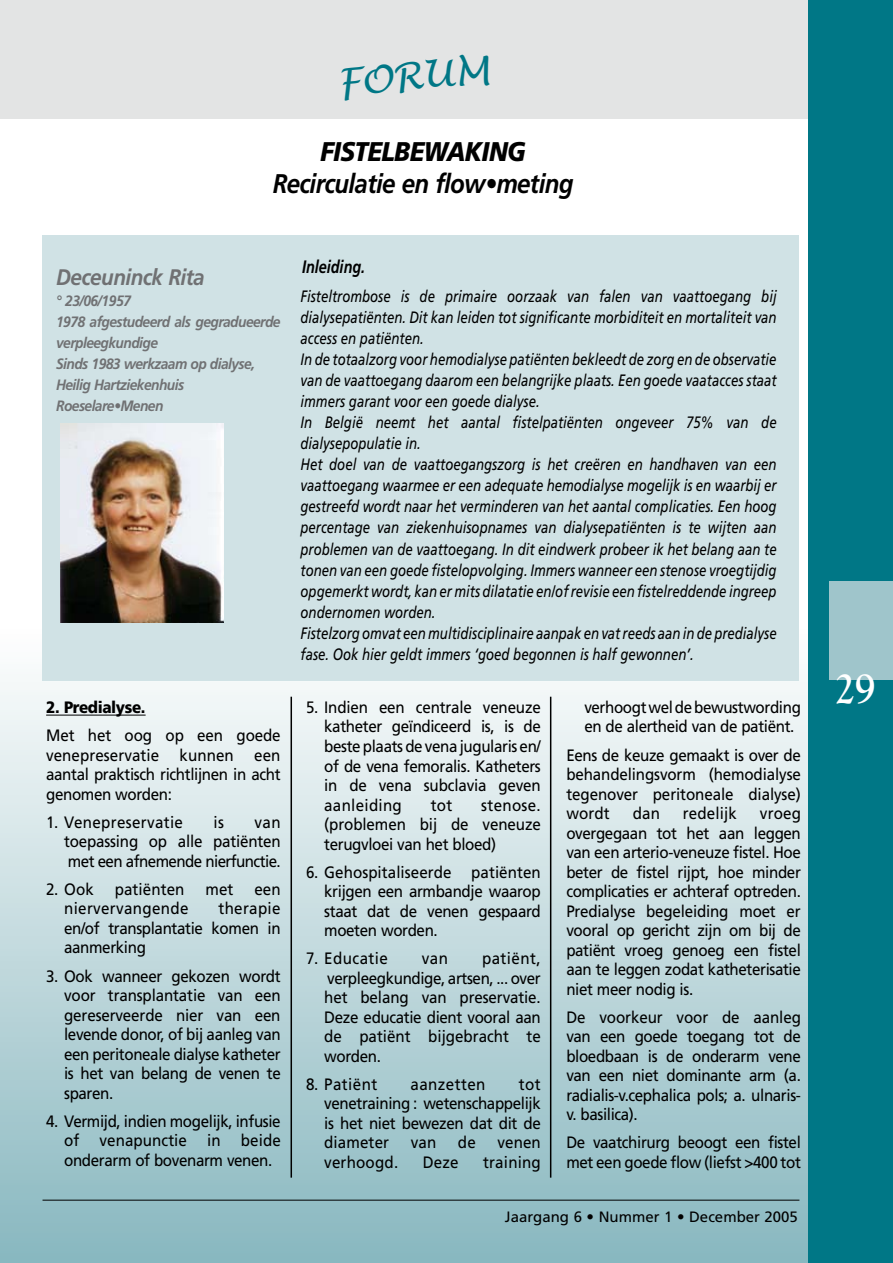
<style>
.page{position:relative;width:893px;height:1263px;background:#fff}
.page>*{position:absolute;margin:0;border:0;box-sizing:border-box;transform-origin:0 0}
.t1{font:700 45px "Goudy Old Style T";color:#fff;scale:.9 1}
.t2{font:italic 37.65px "Lucida Handwriting";color:#007786}
.t3{font:italic 700 27px/32.4px "Frutiger";letter-spacing:-.025em;color:#000;text-align:center;scale:.89 1}
.t4{font:italic 700 22.5px "Frutiger";letter-spacing:-.025em;color:#707173;scale:.92 1}
.t5{font:italic 700 18px "Frutiger";color:#000;scale:.8 1}
.t6{font:16.5px/19.5px "Frutiger LT";letter-spacing:-.025em;color:#000;text-align:justify;scale:.92 1}
.t7{font:italic 16.5px/21px "Frutiger LT";color:#000;scale:.8 1}
.t8{font:16.5px "Frutiger LT";letter-spacing:.02em;color:#000;scale:.92 1}
.t9{font:16.5px "Frutiger LT";letter-spacing:.01em;color:#000;scale:.92 1}
.t10{font:16.5px "Frutiger LT";letter-spacing:.025em;color:#000;scale:.92 1}
.t11{font:16.5px "Frutiger LT";letter-spacing:.03em;color:#000;scale:.92 1}
.t12{font:16.5px "Frutiger LT";letter-spacing:.005em;color:#000;scale:.92 1}
.t13{font:italic 700 15px/21px "Frutiger";letter-spacing:-.04em;color:#707173;scale:.92 1}
.t14{font:15px "Frutiger LT";color:#000}
.s1{font-weight:900}
.s2{font-family:"Frutiger";font-weight:900}
</style>
<div class="page">
<div style="left:0;top:0;width:893px;height:119px;background:#e3e4e4"></div>
<div style="left:808px;top:0;width:85px;height:1263px;background:#007786"></div>
<div style="left:829px;top:581px;width:64px;height:98px;background:#9fc5cb"></div>
<div style="left:0;top:629px;width:808px;height:634px;background:linear-gradient(to bottom,#fefefe,#88b6be)"></div>
<hr style="left:43px;top:1200px;width:756px;height:1px;background:#000">
<hr style="left:46px;top:715px;width:100px;height:1px;background:#000">
<div style="left:43px;top:235px;width:756px;height:445px;background:#d0e2e5"></div>
<img style="left:61px;top:423px;width:162px;height:199px">
<hr style="left:550px;top:697px;width:1px;height:481px;background:#000">
<hr style="left:291px;top:697px;width:1px;height:481px;background:#000">
<p class="t2" style="left:335px;top:60px;width:154px;rotate:-5deg">FORUM</p>
<p class="t3" style="left:273px;top:135px;width:340px"><span class="s1">FISTELBEWAKING<br></span>Recirculatie en flow•meting</p>
<p class="t4" style="left:56px;top:264px;width:163px">Deceuninck Rita</p>
<p class="t13" style="left:56px;top:290px;width:246px">° 23/06/1957<br>1978 afgestudeerd als gegradueerde verpleegkundige<br>Sinds 1983 werkzaam op dialyse,<br>Heilig Hartziekenhuis<br>Roeselare•Menen</p>
<p class="t6" style="left:46px;top:694px;width:256px;line-height:28px"><span class="s2">2. Predialyse.<br></span>Met het oog op een goede</p>
<p class="t6" style="left:46px;top:745px;width:256px">venepreservatie kunnen een aantal praktisch richtlijnen in acht genomen worden:</p>
<p class="t8" style="left:46px;top:812px;width:150px">1. Venepreservatie</p>
<p class="t6" style="left:214px;top:812px;width:13px">is</p>
<p class="t6" style="left:64px;top:812px;width:237px;text-indent:190px">van toepassing op alle patiënten met een afnemende nierfunctie.</p>
<p class="t6" style="left:46px;top:879px;width:53px">2. Ook</p>
<p class="t12" style="left:115px;top:879px;width:77px">patiënten</p>
<p class="t6" style="left:205px;top:879px;width:32px">met</p>
<p class="t6" style="left:254px;top:879px;width:30px">een</p>
<p class="t8" style="left:64px;top:899px;width:137px">niervervangende</p>
<p class="t6" style="left:64px;top:899px;width:237px;text-indent:154px">therapie en/of transplantatie komen in aanmerking</p>
<p class="t6" style="left:64px;top:966px;width:237px;text-indent:-18px">3. Ook wanneer gekozen wordt voor transplantatie van een gereserveerde nier van een levende donor, of bij aanleg van een peritoneale dialyse katheter is het van belang de venen te sparen.</p>
<p class="t6" style="left:64px;top:1111px;width:237px;text-indent:-18px">4. Vermijd, indien mogelijk, infusie of venapunctie in beide onderarm of bovenarm venen.</p>
<p class="t5" style="left:302px;top:256px;width:81px">Inleiding.</p>
<p class="t7" style="left:301px;top:286px;width:597px">Fisteltrombose is de primaire oorzaak van falen van vaattoegang bij dialysepatiënten. Dit kan leiden tot significante morbiditeit en mortaliteit van access en patiënten.<br>In de totaalzorg voor hemodialyse patiënten bekleedt de zorg en de observatie van de vaattoegang daarom een belangrijke plaats. Een goede vaatacces staat immers garant voor een goede dialyse.<br>In België neemt het aantal fistelpatiënten ongeveer 75% van de dialysepopulatie in.<br>Het doel van de vaattoegangszorg is het creëren en handhaven van een vaattoegang waarmee er een adequate hemodialyse mogelijk is en waarbij er gestreefd wordt naar het verminderen van het aantal complicaties. Een hoog percentage van ziekenhuisopnames van dialysepatiënten is te wijten aan problemen van de vaattoegang. In dit eindwerk probeer ik het belang aan te tonen van een goede fistelopvolging. Immers wanneer een stenose vroegtijdig opgemerkt wordt, kan er mits dilatatie en/of revisie een fistelreddende ingreep ondernomen worden.<br>Fistelzorg omvat een multidisciplinaire aanpak en vat reeds aan in de predialyse fase. Ook hier geldt immers ‘goed begonnen is half gewonnen’.</p>
<p class="t6" style="left:324px;top:698px;width:237px;text-indent:-18px">5. Indien een centrale veneuze katheter geïndiceerd is, is de beste plaats de vena jugularis en/ of de vena femoralis. Katheters in de vena subclavia geven aanleiding</p>
<p class="t6" style="left:324px;top:795px;width:237px;text-indent:157px">stenose. (problemen bij de veneuze terugvloei van het bloed)</p>
<p class="t6" style="left:324px;top:862px;width:237px;text-indent:-18px">6. Gehospitaliseerde patiënten krijgen een armbandje waarop staat dat de venen gespaard moeten worden.</p>
<p class="t11" style="left:306px;top:948px;width:90px">7. Educatie</p>
<p class="t6" style="left:422px;top:949px;width:30px">van</p>
<p class="t6" style="left:431px;top:795px;width:25px">tot</p>
<p class="t6" style="left:324px;top:949px;width:237px;text-indent:158px">patiënt, verpleegkundige, artsen, ... over het belang van preservatie.<br>Deze educatie dient vooral aan de patiënt bijgebracht te worden.</p>
<p class="t10" style="left:306px;top:1074px;width:79px">8. Patiënt</p>
<p class="t10" style="left:411px;top:1074px;width:83px">aanzetten</p>
<p class="t6" style="left:324px;top:1074px;width:237px;text-indent:195px">tot venetraining : wetenschappelijk is het niet bewezen dat dit de diameter</p>
<p class="t6" style="left:411px;top:1133px;width:29px">van</p>
<p class="t6" style="left:458px;top:1133px;width:21px">de</p>
<p class="t6" style="left:497px;top:1133px;width:49px">venen</p>
<p class="t9" style="left:324px;top:1152px;width:82px">verhoogd.</p>
<p class="t6" style="left:423px;top:1152px;width:41px">Deze</p>
<p class="t9" style="left:483px;top:1152px;width:64px">training</p>
<p class="t6" style="left:584px;top:698px;width:237px">verhoogt wel de bewustwording en de alertheid van de patiënt.</p>
<p class="t6" style="left:566px;top:745px;width:256px">Eens de keuze gemaakt is over de behandelingsvorm (hemodialyse tegenover peritoneale dialyse) wordt</p>
<p class="t6" style="left:633px;top:804px;width:31px">dan</p>
<p class="t9" style="left:683px;top:803px;width:60px">redelijk</p>
<p class="t6" style="left:566px;top:804px;width:257px;text-indent:194px">vroeg overgegaan tot het aan leggen van een arterio-veneuze fistel. Hoe beter de fistel rijpt, hoe minder complicaties er achteraf optreden.<br>Predialyse begeleiding moet er vooral op gericht zijn om bij de patiënt vroeg genoeg een fistel aan te leggen zodat katheterisatie niet meer nodig is.</p>
<p class="t6" style="left:566px;top:1007px;width:257px">De voorkeur voor de aanleg van een goede toegang tot de bloedbaan is de onderarm vene van een niet dominante arm (a. radialis-v.cephalica pols; a. ulnaris&shy;v. basilica).</p>
<p class="t6" style="left:566px;top:1133px;width:256px">De vaatchirurg beoogt een fistel met een goede flow (liefst &gt;400 tot</p>
<p class="t14" style="left:505px;top:1208px;width:295px">Jaargang 6 • Nummer 1 • December 2005</p>
<p class="t1" style="left:835px;top:663px;width:22px">29</p>
</div>
